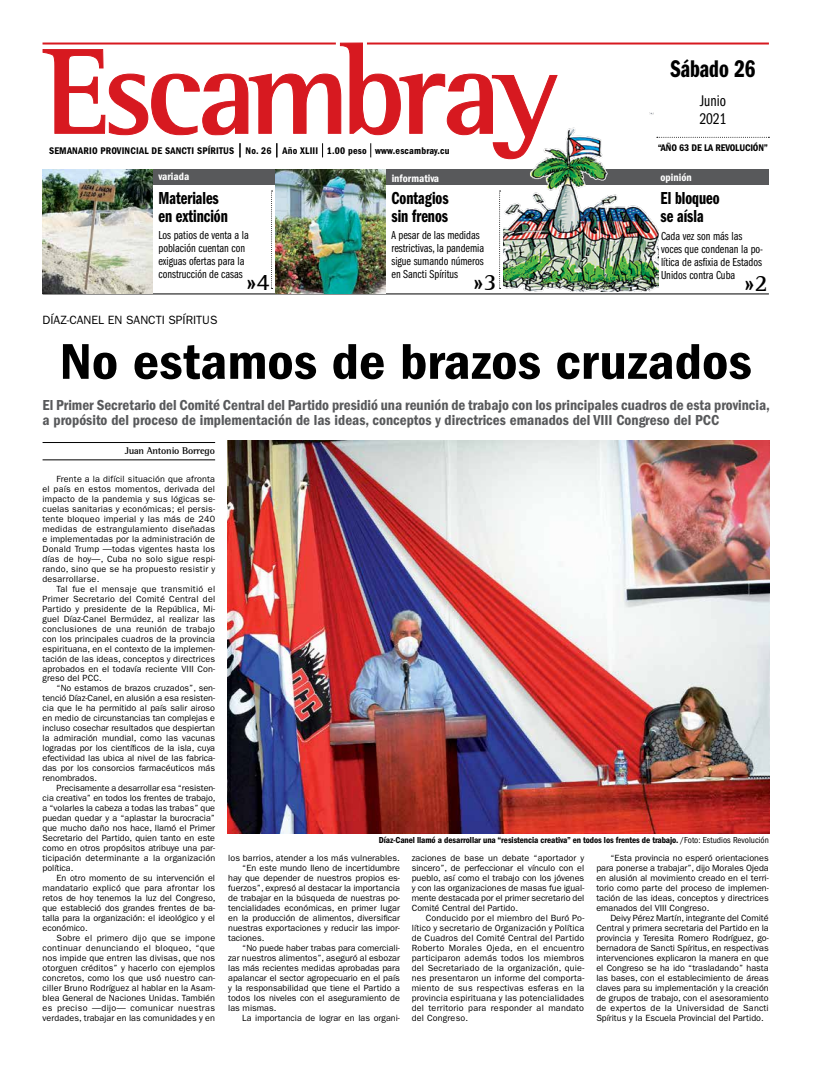
<style>
.page{position:relative;width:820px;height:1080px;background:#fff}
.page>*{position:absolute;margin:0;border:0;box-sizing:border-box;transform-origin:0 0}
.t1{font:52px "ITC Franklin Gothic Std Dm Cd";color:#000;scale:1.1 1}
.t2{font:25px "ITC Franklin Gothic Std Dm Cp";color:#000}
.t3{font:700 24px "AT Rotis Semi Serif";color:#000}
.t4{font:18px/18px "ITC Franklin Gothic Std Dm Cp";color:#000}
.t5{font:16px/18px "ITC Franklin Gothic Std Bk Cp";color:#000}
.t6{font:15px/15px "ITC Franklin Gothic Std Dm Cd";color:#58595b}
.t7{font:12px/13px "ITC Franklin Gothic Std Bk Cp";color:#000}
.t8{font:12px "ITC Franklin Gothic Std";color:#000}
.t9{font:11px "ITC Franklin Gothic Std Dm Cd";color:#fff}
.t10{font:10px "ITC Franklin Gothic Std Dm Cd";letter-spacing:.02em;color:#000}
.t11{font:10px "ITC Franklin Gothic Std Dm Cd";letter-spacing:-.015em;color:#000}
.t12{font:700 10px "AT Rotis Semi Serif";letter-spacing:-.02em;color:#000}
.t13{font:9px/10px "ITC Franklin Gothic Std";color:#000;text-align:justify}
.t14{font:9px "ITC Franklin Gothic Std Dm Cd";letter-spacing:-.01em;color:#000}
.s1{font-family:"ITC Franklin Gothic Std";font-stretch:condensed}
</style>
<div class="page">
<hr style="left:43px;top:442px;width:172px;height:1px;background:#000">
<hr style="left:43px;top:459px;width:172px;height:1px;background:#000">
<div style="left:43px;top:169px;width:725px;height:16px;background:#58595b"></div>
<svg style="left:658px;top:137px;width:111px;height:1px"></svg>
<hr style="left:43px;top:293px;width:725px;height:1px;background:#000">
<svg style="left:271px;top:191px;width:1px;height:98px"></svg>
<svg style="left:499px;top:191px;width:1px;height:98px"></svg>
<svg style="left:42px;top:42px;width:516px;height:116px"></svg>
<hr style="left:367px;top:43px;width:401px;height:2px;background:#d71920">
<hr style="left:42px;top:43px;width:294px;height:2px;background:#d71920">
<img style="left:43px;top:169px;width:110px;height:124px">
<img style="left:275px;top:169px;width:111px;height:124px">
<img style="left:503px;top:112px;width:155px;height:180px">
<img style="left:227px;top:441px;width:541px;height:393px">
<p class="t10" style="left:49px;top:145px;width:25px">semanario</p>
<p class="t10" style="left:101px;top:145px;width:11px">provincial</p>
<p class="t10" style="left:151px;top:145px;width:299px">de sancti spíritus No. 26 Año XLIII 1.00 peso www.escambray.cu</p>
<h2 class="t2" style="left:670px;top:55px;width:86px">Sábado 26</h2>
<h3 class="t5" style="left:699px;top:92px;width:29px">Junio<br>2021</h3>
<p class="t11" style="left:657px;top:142px;width:112px">“AÑO 63 DE LA REVOLUCIÓN”</p>
<p class="t9" style="left:159px;top:170px;width:32px">variada</p>
<p class="t9" style="left:391px;top:172px;width:49px">informativa</p>
<p class="t9" style="left:660px;top:171px;width:33px">opinión</p>
<h3 class="t4" style="left:158px;top:189px;width:71px">Materiales en extinción</h3>
<h3 class="t4" style="left:391px;top:189px;width:59px">Contagios sin frenos</h3>
<h3 class="t4" style="left:660px;top:190px;width:61px">El bloqueo se aísla</h3>
<h3 class="t7" style="left:158px;top:229px;width:92px">Los patios de venta a la población cuentan con exiguas ofertas para la construcción de casas</h3>
<h3 class="t7" style="left:391px;top:229px;width:94px">A pesar de las medidas restrictivas, la pandemia sigue sumando números en Sancti Spíritus</h3>
<h3 class="t7" style="left:660px;top:230px;width:104px">Cada vez son más las voces que condenan la po&shy;lítica de asfixia de Estados<br>Unidos contra Cuba</h3>
<h3 class="t3" style="left:473px;top:268px;width:25px">»3</h3>
<h3 class="t3" style="left:246px;top:268px;width:25px">»4</h3>
<h3 class="t3" style="left:744px;top:269px;width:25px">»2</h3>
<h3 class="t8" style="left:43px;top:313px;width:176px">DÍAZ-CANEL EN SANCTI SPÍRITUS</h3>
<h1 class="t1" style="left:60px;top:332px;width:630px">No estamos de brazos cruzados</h1>
<p class="t6" style="left:43px;top:398px;width:728px">El Primer Secretario del Comité Central del Partido presidió una reunión de trabajo con los principales cuadros de esta provincia, a propósito del proceso de implementación de las ideas, conceptos y directrices emanados del VIII Congreso del PCC</p>
<p class="t12" style="left:125px;top:445px;width:92px">Juan Antonio Borrego</p>
<p class="t13" style="left:43px;top:474px;width:174px;text-indent:14px">Frente a la difícil situación que afronta el país en estos momentos, derivada del impacto de la pandemia y sus lógicas se&shy;cuelas sanitarias y económicas; el persis&shy;tente bloqueo imperial y las más de 240 medidas de estrangulamiento diseñadas e implementadas por la administración de Donald Trump —todas vigentes hasta los días de hoy—, Cuba no solo sigue respi&shy;rando, sino que se ha propuesto resistir y desarrollarse.</p>
<p class="t13" style="left:43px;top:584px;width:174px;text-indent:14px">Tal fue el mensaje que transmitió el Primer Secretario del Comité Central del Partido y presidente de la República, Mi&shy;guel Díaz-Canel Bermúdez, al realizar las conclusiones de una reunión de trabajo con los principales cuadros de la provincia espirituana, en el contexto de la implemen&shy;tación de las ideas, conceptos y directrices aprobados en el todavía reciente VIII Con&shy;greso del PCC.</p>
<p class="t13" style="left:43px;top:684px;width:174px;text-indent:14px">“No estamos de brazos cruzados”, sen&shy;tenció Díaz-Canel, en alusión a esa resisten&shy;cia que le ha permitido al país salir airoso en medio de circunstancias tan complejas e incluso cosechar resultados que despiertan la admiración mundial, como las vacunas logradas por los científicos de la isla, cuya efectividad las ubica al nivel de las fabrica&shy;das por los consorcios farmacéuticos más renombrados.</p>
<p class="t13" style="left:43px;top:784px;width:174px;text-indent:14px">Precisamente a desarrollar esa “resisten&shy;cia creativa” en todos los frentes de trabajo, a “volarles la cabeza a todas las trabas” que puedan quedar y a “aplastar la burocracia” que mucho daño nos hace, llamó el Primer Secretario del Partido, quien tanto en este como en otros propósitos atribuye una par&shy;ticipación determinante a la organización política.</p>
<p class="t13" style="left:43px;top:873px;width:174px;text-indent:14px">En otro momento de su intervención el mandatario explicó que para afrontar los retos de hoy tenemos la luz del Congreso, que estableció dos grandes frentes de ba&shy;talla para la organización: el ideológico y el económico.</p>
<p class="t13" style="left:43px;top:933px;width:174px;text-indent:14px">Sobre el primero dijo que se impone continuar denunciando el bloqueo, “que nos impide que entren las divisas, que nos otorguen créditos” y hacerlo con ejemplos concretos, como los que usó nuestro can&shy;ciller Bruno Rodríguez al hablar en la Asam&shy;blea General de Naciones Unidas. También es preciso —dijo— comunicar nuestras verdades, trabajar en las comunidades y en</p>
<p class="t14" style="left:378px;top:835px;width:391px">Díaz-Canel llamó a desarrollar una “resistencia creativa” en todos los frentes de trabajo. <span class="s1">/Foto: Estudios Revolución</span></p>
<p class="t13" style="left:228px;top:853px;width:173px">los barrios, atender a los más vulnerables.</p>
<p class="t13" style="left:242px;top:863px;width:159px">“En este mundo lleno de incertidumbre</p>
<p class="t13" style="left:228px;top:873px;width:173px">hay que depender de nuestros propios es-</p>
<p class="t13" style="left:228px;top:883px;width:173px">fuerzos”, expresó al destacar la importancia</p>
<p class="t13" style="left:228px;top:893px;width:173px">de trabajar en la búsqueda de nuestras po-</p>
<p class="t13" style="left:228px;top:903px;width:173px">tencialidades económicas, en primer lugar</p>
<p class="t13" style="left:228px;top:913px;width:173px">en la producción de alimentos, diversificar</p>
<p class="t13" style="left:228px;top:923px;width:173px">nuestras exportaciones y reducir las impor-</p>
<p class="t13" style="left:228px;top:933px;width:38px">taciones.</p>
<p class="t13" style="left:242px;top:943px;width:159px">“No puede haber trabas para comerciali-</p>
<p class="t13" style="left:228px;top:953px;width:173px">zar nuestros alimentos”, aseguró al esbozar</p>
<p class="t13" style="left:228px;top:963px;width:173px">las más recientes medidas aprobadas para</p>
<p class="t13" style="left:228px;top:973px;width:173px">apalancar el sector agropecuario en el país</p>
<p class="t13" style="left:228px;top:983px;width:173px">y la responsabilidad que tiene el Partido a</p>
<p class="t13" style="left:228px;top:993px;width:173px">todos los niveles con el aseguramiento de</p>
<p class="t13" style="left:228px;top:1003px;width:50px">las mismas.</p>
<p class="t13" style="left:242px;top:1013px;width:159px">La importancia de lograr en las organi-</p>
<p class="t13" style="left:411px;top:853px;width:174px">zaciones de base un debate “aportador y sincero”, de perfeccionar el vínculo con el pueblo, así como el trabajo con los jóvenes y con las organizaciones de masas fue igual&shy;mente destacada por el primer secretario del Comité Central del Partido.</p>
<p class="t13" style="left:411px;top:913px;width:174px;text-indent:14px">Conducido por el miembro del Buró Po&shy;lítico y secretario de Organización y Política de Cuadros del Comité Central del Partido Roberto Morales Ojeda, en el encuentro participaron además todos los miembros del Secretariado de la organización, quie&shy;nes presentaron un informe del comporta&shy;miento de sus respectivas esferas en la provincia espirituana y las potencialidades del territorio para responder al mandato del Congreso.</p>
<p class="t13" style="left:596px;top:853px;width:174px;text-indent:14px">“Esta provincia no esperó orientaciones para ponerse a trabajar”, dijo Morales Ojeda en alusión al movimiento creado en el terri&shy;torio como parte del proceso de implemen&shy;tación de las ideas, conceptos y directrices emanados del VIII Congreso.</p>
<p class="t13" style="left:596px;top:913px;width:174px;text-indent:14px">Deivy Pérez Martín, integrante del Comité Central y primera secretaria del Partido en la provincia y Teresita Romero Rodríguez, go&shy;bernadora de Sancti Spíritus, en respectivas intervenciones explicaron la manera en que el Congreso se ha ido “trasladando” hasta las bases, con el establecimiento de áreas claves para su implementación y la creación de grupos de trabajo, con el asesoramiento de expertos de la Universidad de Sancti Spíritus y la Escuela Provincial del Partido.</p>
</div>
